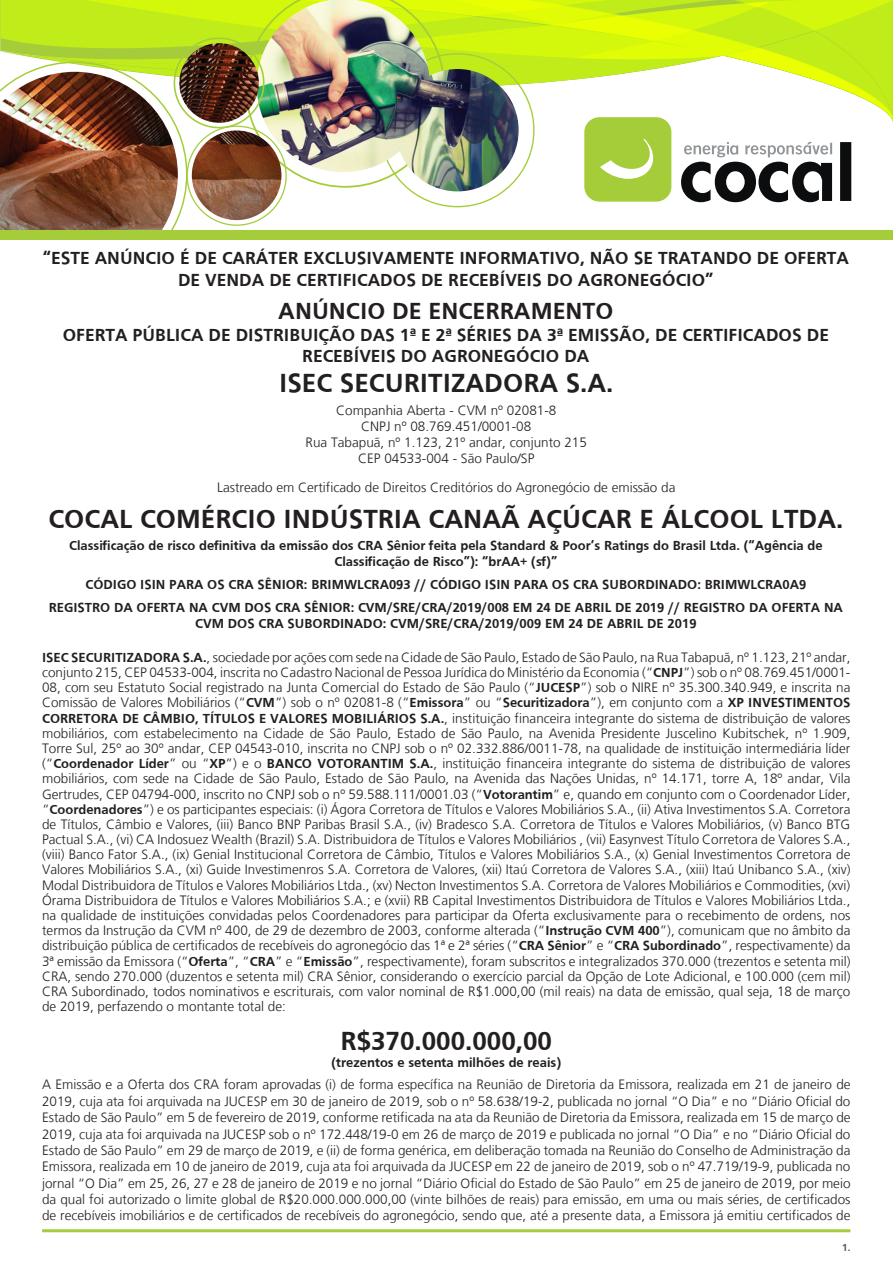
<style>
.page{position:relative;width:893px;height:1263px;background:#fff}
.page>*{position:absolute;margin:0;border:0;box-sizing:border-box;transform-origin:0 0}
.TXT{font:700 27px "Fruti";color:#231f20}
.TXT-2{font:700 24px "Fruti";color:#231f20}
.TXT-3{font:700 18px/21.6px "Fruti";color:#231f20;text-align:center}
.TXT-4{font:300 13.5px/15.1px "Frutiger LT";color:#231f20;text-align:justify}
.TXT-5{font:700 13.5px/16.2px "Fruti";color:#231f20;text-align:center}
.TXT-6{font:700 10.5px "Fruti";color:#59595c}
.s1{font-family:"Fruti";font-weight:700}
</style>
<div class="page">
<hr style="left:42px;top:1229px;width:808px;height:3px;background:#a4cd3b">
<img style="left:0;top:0;width:893px;height:230px">
<div style="left:174px;top:37px;width:91px;height:91px;border:2px solid #a5cd3a;border-radius:50%"></div>
<div style="left:0;top:230px;width:893px;height:10px;background:#a5cd3a"></div>
<p class="TXT-3" style="left:43px;top:247px;width:808px">“ESTE ANÚNCIO É DE CARÁTER EXCLUSIVAMENTE INFORMATIVO, NÃO SE TRATANDO DE OFERTA<br>DE VENDA DE CERTIFICADOS DE RECEBÍVEIS DO AGRONEGÓCIO”</p>
<p class="TXT-2" style="left:278px;top:297px;width:337px">ANÚNCIO DE ENCERRAMENTO</p>
<p class="TXT-3" style="left:63px;top:324px;width:768px">OFERTA PÚBLICA DE DISTRIBUIÇÃO DAS 1ª E 2ª SÉRIES DA 3ª EMISSÃO, DE CERTIFICADOS DE<br>RECEBÍVEIS DO AGRONEGÓCIO DA</p>
<p class="TXT" style="left:279px;top:367px;width:336px">ISEC SECURITIZADORA S.A.</p>
<p class="TXT-4" style="left:336px;top:402px;width:222px">Companhia Aberta - CVM nº 02081-8</p>
<p class="TXT-4" style="left:361px;top:419px;width:171px">CNPJ nº 08.769.451/0001-08</p>
<p class="TXT-4" style="left:306px;top:435px;width:283px">Rua Tabapuã, nº 1.123, 21º andar, conjunto 215</p>
<p class="TXT-4" style="left:358px;top:451px;width:178px">CEP 04533-004 - São Paulo/SP</p>
<p class="TXT-4" style="left:217px;top:480px;width:460px">Lastreado em Certificado de Direitos Creditórios do Agronegócio de emissão da</p>
<p class="TXT" style="left:48px;top:503px;width:796px">COCAL COMÉRCIO INDÚSTRIA CANAÃ AÇÚCAR E ÁLCOOL LTDA.</p>
<p class="TXT-5" style="left:69px;top:537px;width:755px">Classificação de risco definitiva da emissão dos CRA Sênior feita pela Standard &amp; Poor’s Ratings do Brasil Ltda. (“Agência de<br>Classificação de Risco”): “brAA+ (sf)”</p>
<p class="TXT-5" style="left:85px;top:576px;width:722px">CÓDIGO ISIN PARA OS CRA SÊNIOR: BRIMWLCRA093 // CÓDIGO ISIN PARA OS CRA SUBORDINADO: BRIMWLCRA0A9</p>
<p class="TXT-5" style="left:49px;top:599px;width:796px">REGISTRO DA OFERTA NA CVM DOS CRA SÊNIOR: CVM/SRE/CRA/2019/008 EM 24 DE ABRIL DE 2019 // REGISTRO DA OFERTA NA<br>CVM DOS CRA SUBORDINADO: CVM/SRE/CRA/2019/009 EM 24 DE ABRIL DE 2019</p>
<p class="TXT-4" style="left:42px;top:650px;width:810px"><span class="s1">ISEC SECURITIZADORA S.A.</span>, sociedade por ações com sede na Cidade de São Paulo, Estado de São Paulo, na Rua Tabapuã, nº 1.123, 21º andar, conjunto 215, CEP 04533-004, inscrita no Cadastro Nacional de Pessoa Jurídica do Ministério da Economia (“<span class="s1">CNPJ</span>”) sob o nº 08.769.451/0001- 08, com seu Estatuto Social registrado na Junta Comercial do Estado de São Paulo (“<span class="s1">JUCESP</span>”) sob o NIRE nº 35.300.340.949, e inscrita na Comissão de Valores Mobiliários (“<span class="s1">CVM</span>”) sob o nº 02081-8 (“<span class="s1">Emissora</span>” ou “<span class="s1">Securitizadora</span>”), em conjunto com a <span class="s1">XP INVESTIMENTOS CORRETORA DE CÂMBIO, TÍTULOS E VALORES MOBILIÁRIOS S.A.</span>, instituição financeira integrante do sistema de distribuição de valores mobiliários, com estabelecimento na Cidade de São Paulo, Estado de São Paulo, na Avenida Presidente Juscelino Kubitschek, nº 1.909, Torre Sul, 25º ao 30º andar, CEP 04543-010, inscrita no CNPJ sob o nº 02.332.886/0011-78, na qualidade de instituição intermediária líder (“<span class="s1">Coordenador Líder</span>” ou “<span class="s1">XP</span>”) e o <span class="s1">BANCO VOTORANTIM S.A.</span>, instituição financeira integrante do sistema de distribuição de valores mobiliários, com sede na Cidade de São Paulo, Estado de São Paulo, na Avenida das Nações Unidas, nº 14.171, torre A, 18º andar, Vila Gertrudes, CEP 04794-000, inscrito no CNPJ sob o nº 59.588.111/0001.03 (“<span class="s1">Votorantim</span>” e, quando em conjunto com o Coordenador Líder, “<span class="s1">Coordenadores</span>”) e os participantes especiais: (i) Ágora Corretora de Títulos e Valores Mobiliários S.A., (ii) Ativa Investimentos S.A. Corretora de Títulos, Câmbio e Valores, (iii) Banco BNP Paribas Brasil S.A., (iv) Bradesco S.A. Corretora de Títulos e Valores Mobiliários, (v) Banco BTG Pactual S.A., (vi) CA Indosuez Wealth (Brazil) S.A. Distribuidora de Títulos e Valores Mobiliários , (vii) Easynvest Título Corretora de Valores S.A., (viii) Banco Fator S.A., (ix) Genial Institucional Corretora de Câmbio, Títulos e Valores Mobiliários S.A., (x) Genial Investimentos Corretora de Valores Mobiliários S.A., (xi) Guide Investimenros S.A. Corretora de Valores, (xii) Itaú Corretora de Valores S.A., (xiii) Itaú Unibanco S.A., (xiv)<br>Modal Distribuidora de Títulos e Valores Mobiliários Ltda., (xv) Necton Investimentos S.A. Corretora de Valores Mobiliários e Commodities, (xvi)<br>Órama Distribuidora de Títulos e Valores Mobiliários S.A.; e (xvii) RB Capital Investimentos Distribuidora de Títulos e Valores Mobiliários Ltda., na qualidade de instituições convidadas pelos Coordenadores para participar da Oferta exclusivamente para o recebimento de ordens, nos termos da Instrução da CVM nº 400, de 29 de dezembro de 2003, conforme alterada (“<span class="s1">Instrução CVM 400</span>”), comunicam que no âmbito da distribuição pública de certificados de recebíveis do agronegócio das 1ª e 2ª séries (“<span class="s1">CRA Sênior</span>” e “<span class="s1">CRA Subordinado</span>”, respectivamente) da 3ª emissão da Emissora (“<span class="s1">Oferta</span>”, “<span class="s1">CRA</span>” e “<span class="s1">Emissão</span>”, respectivamente), foram subscritos e integralizados 370.000 (trezentos e setenta mil)<br>CRA, sendo 270.000 (duzentos e setenta mil) CRA Sênior, considerando o exercício parcial da Opção de Lote Adicional, e 100.000 (cem mil)<br>CRA Subordinado, todos nominativos e escriturais, com valor nominal de R$1.000,00 (mil reais) na data de emissão, qual seja, 18 de março de 2019, perfazendo o montante total de:</p>
<p class="TXT" style="left:341px;top:1025px;width:213px">R$370.000.000,00</p>
<p class="TXT-5" style="left:331px;top:1054px;width:231px">(trezentos e setenta milhões de reais)</p>
<p class="TXT-4" style="left:42px;top:1077px;width:810px;line-height:16.4px">A Emissão e a Oferta dos CRA foram aprovadas (i) de forma específica na Reunião de Diretoria da Emissora, realizada em 21 de janeiro de 2019, cuja ata foi arquivada na JUCESP em 30 de janeiro de 2019, sob o nº 58.638/19-2, publicada no jornal “O Dia” e no “Diário Oficial do Estado de São Paulo” em 5 de fevereiro de 2019, conforme retificada na ata da Reunião de Diretoria da Emissora, realizada em 15 de março de 2019, cuja ata foi arquivada na JUCESP sob o nº 172.448/19-0 em 26 de março de 2019 e publicada no jornal “O Dia” e no “Diário Oficial do Estado de São Paulo” em 29 de março de 2019, e (ii) de forma genérica, em deliberação tomada na Reunião do Conselho de Administração da Emissora, realizada em 10 de janeiro de 2019, cuja ata foi arquivada da JUCESP em 22 de janeiro de 2019, sob o nº 47.719/19-9, publicada no jornal “O Dia” em 25, 26, 27 e 28 de janeiro de 2019 e no jornal “Diário Oficial do Estado de São Paulo” em 25 de janeiro de 2019, por meio da qual foi autorizado o limite global de R$20.000.000.000,00 (vinte bilhões de reais) para emissão, em uma ou mais séries, de certificados de recebíveis imobiliários e de certificados de recebíveis do agronegócio, sendo que, até a presente data, a Emissora já emitiu certificados de</p>
<p class="TXT-6" style="left:842px;top:1241px;width:10px">1.</p>
</div>
